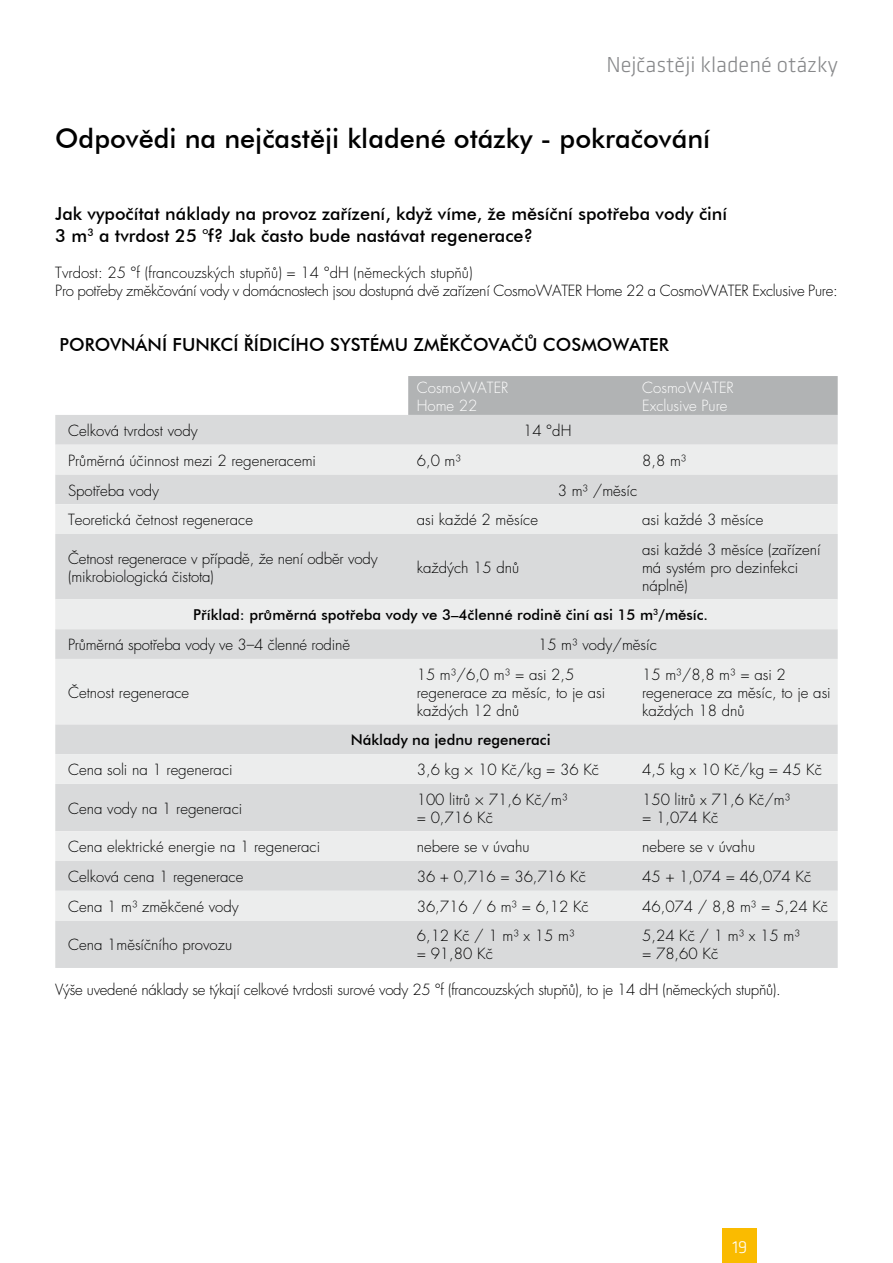
<style>
.page{position:relative;width:893px;height:1263px;background:#fff}
.page>*{position:absolute;margin:0;border:0;box-sizing:border-box;transform-origin:0 0}
.t1{font:500 27px "Futura CE";color:#000}
.t2{font:300 22.5px "GC Klavika";color:#87888a}
.t3{font:500 18px/21.6px "Futura CE";color:#000}
.t4{font:300 18px "GC Klavika";color:#fff}
.t5{font:15px/18px "Futura CE Light";color:#000}
.t6{font:15px/18px "Futura CE Light";letter-spacing:-.02em;color:#000}
.t7{font:500 15px "Futura CE";color:#000}
.t8{font:15px/18px "Futura CE Light";color:#fff}
</style>
<div class="page">
<div style="left:723px;top:1229px;width:34px;height:34px;background:#fabb00"></div>
<div style="left:408px;top:376px;width:430px;height:39px;background:#b1b3b4"></div>
<div style="left:55px;top:415px;width:783px;height:553px;background:#d9dadb"></div>
<svg style="left:55px;top:445px;width:783px;height:475px;fill:#eceded"></svg>
<h2 class="t2" style="left:606px;top:51px;width:233px">Nejčastěji kladené otázky</h2>
<h1 class="t1" style="left:55px;top:122px;width:657px">Odpovìdi na nejèastìji kladené otázky - pokraèování</h1>
<p class="t3" style="left:55px;top:203px;width:673px">Jak vypoèítat náklady na provoz zaøízení, když víme, že mìsíèní spotøeba vody èiní<br>3 m<sup>3</sup> a tvrdost 25 °f? Jak èasto bude nastávat regenerace?</p>
<p class="t6" style="left:55px;top:264px;width:784px">Tvrdost: 25 °f (francouzských stupňů) = 14 °dH (německých stupňů)<br>Pro potřeby změkčování vody v domácnostech jsou dostupná dvě zařízení CosmoWATER Home 22 a CosmoWATER Exclusive Pure:</p>
<p class="t3" style="left:60px;top:333px;width:611px">POROVNÁNÍ FUNKCÍ ØÍDICÍHO SYSTÉMU ZMÌKÈOVAÈÙ COSMOWATER</p>
<p class="t8" style="left:417px;top:379px;width:93px">CosmoWATER<br>Home 22</p>
<p class="t8" style="left:642px;top:379px;width:93px">CosmoWATER<br>Exclusive Pure</p>
<p class="t5" style="left:68px;top:422px;width:131px">Celková tvrdost vody</p>
<p class="t5" style="left:523px;top:422px;width:50px">14 °dH</p>
<p class="t5" style="left:68px;top:452px;width:250px">Průměrná účinnost mezi 2 regeneracemi</p>
<p class="t5" style="left:417px;top:452px;width:46px">6,0 m³</p>
<p class="t5" style="left:642px;top:452px;width:46px">8,8 m³</p>
<p class="t5" style="left:68px;top:482px;width:93px">Spotřeba vody</p>
<p class="t5" style="left:558px;top:482px;width:81px">3 m³ /měsíc</p>
<p class="t5" style="left:68px;top:512px;width:186px">Teoretická četnost regenerace</p>
<p class="t5" style="left:417px;top:512px;width:123px">asi každé 2 měsíce</p>
<p class="t5" style="left:642px;top:512px;width:123px">asi každé 3 měsíce</p>
<p class="t5" style="left:68px;top:550px;width:311px">Četnost regenerace v případě, že není odběr vody (mikrobiologická čistota)</p>
<p class="t5" style="left:417px;top:559px;width:104px">každých 15 dnů</p>
<p class="t5" style="left:642px;top:541px;width:180px">asi každé 3 měsíce (zařízení má systém pro dezinfekci náplně)</p>
<p class="t7" style="left:193px;top:605px;width:516px">Pøíklad: prùmìrná spotøeba vody ve 3–4èlenné rodinì èiní asi 15 m<sup>3</sup>/mìsíc.</p>
<p class="t5" style="left:68px;top:636px;width:284px">Průměrná spotřeba vody ve 3–4 členné rodině</p>
<p class="t5" style="left:538px;top:636px;width:120px">15 m³ vody/měsíc</p>
<p class="t5" style="left:68px;top:684px;width:123px">Četnost regenerace</p>
<p class="t5" style="left:417px;top:666px;width:190px">15 m³/6,0 m³ = asi 2,5 regenerace za měsíc, to je asi každých 12 dnů</p>
<p class="t5" style="left:642px;top:666px;width:190px">15 m³/8,8 m³ = asi 2 regenerace za měsíc, to je asi každých 18 dnů</p>
<p class="t7" style="left:351px;top:730px;width:201px">Náklady na jednu regeneraci</p>
<p class="t5" style="left:68px;top:761px;width:166px">Cena soli na 1 regeneraci</p>
<p class="t5" style="left:417px;top:761px;width:184px">3,6 kg × 10 Kč/kg = 36 Kč</p>
<p class="t5" style="left:642px;top:761px;width:181px">4,5 kg x 10 Kč/kg = 45 Kč</p>
<p class="t5" style="left:68px;top:800px;width:176px">Cena vody na 1 regeneraci</p>
<p class="t5" style="left:417px;top:791px;width:152px">100 litrů × 71,6 Kč/m³ = 0,716 Kč</p>
<p class="t5" style="left:642px;top:791px;width:150px">150 litrů x 71,6 Kč/m³ = 1,074 Kč</p>
<p class="t5" style="left:68px;top:839px;width:254px">Cena elektrické energie na 1 regeneraci</p>
<p class="t5" style="left:417px;top:839px;width:114px">nebere se v úvahu</p>
<p class="t5" style="left:642px;top:839px;width:114px">nebere se v úvahu</p>
<p class="t5" style="left:68px;top:868px;width:177px">Celková cena 1 regenerace</p>
<p class="t5" style="left:417px;top:868px;width:171px">36 + 0,716 = 36,716 Kč</p>
<p class="t5" style="left:642px;top:868px;width:171px">45 + 1,074 = 46,074 Kč</p>
<p class="t5" style="left:68px;top:898px;width:172px">Cena 1 m³ změkčené vody</p>
<p class="t5" style="left:417px;top:898px;width:173px">36,716 / 6 m³ = 6,12 Kč</p>
<p class="t5" style="left:642px;top:898px;width:187px">46,074 / 8,8 m³ = 5,24 Kč</p>
<p class="t5" style="left:68px;top:937px;width:166px">Cena 1měsíčního provozu</p>
<p class="t5" style="left:417px;top:928px;width:159px">6,12 Kč / 1 m³ x 15 m³ = 91,80 Kč</p>
<p class="t5" style="left:642px;top:928px;width:159px">5,24 Kč / 1 m³ x 15 m³ = 78,60 Kč</p>
<p class="t6" style="left:55px;top:981px;width:727px">Výše uvedené náklady se týkají celkové tvrdosti surové vody 25 °f (francouzských stupňů), to je 14 dH (německých stupňů).</p>
<p class="t4" style="left:732px;top:1236px;width:17px">19</p>
</div>
